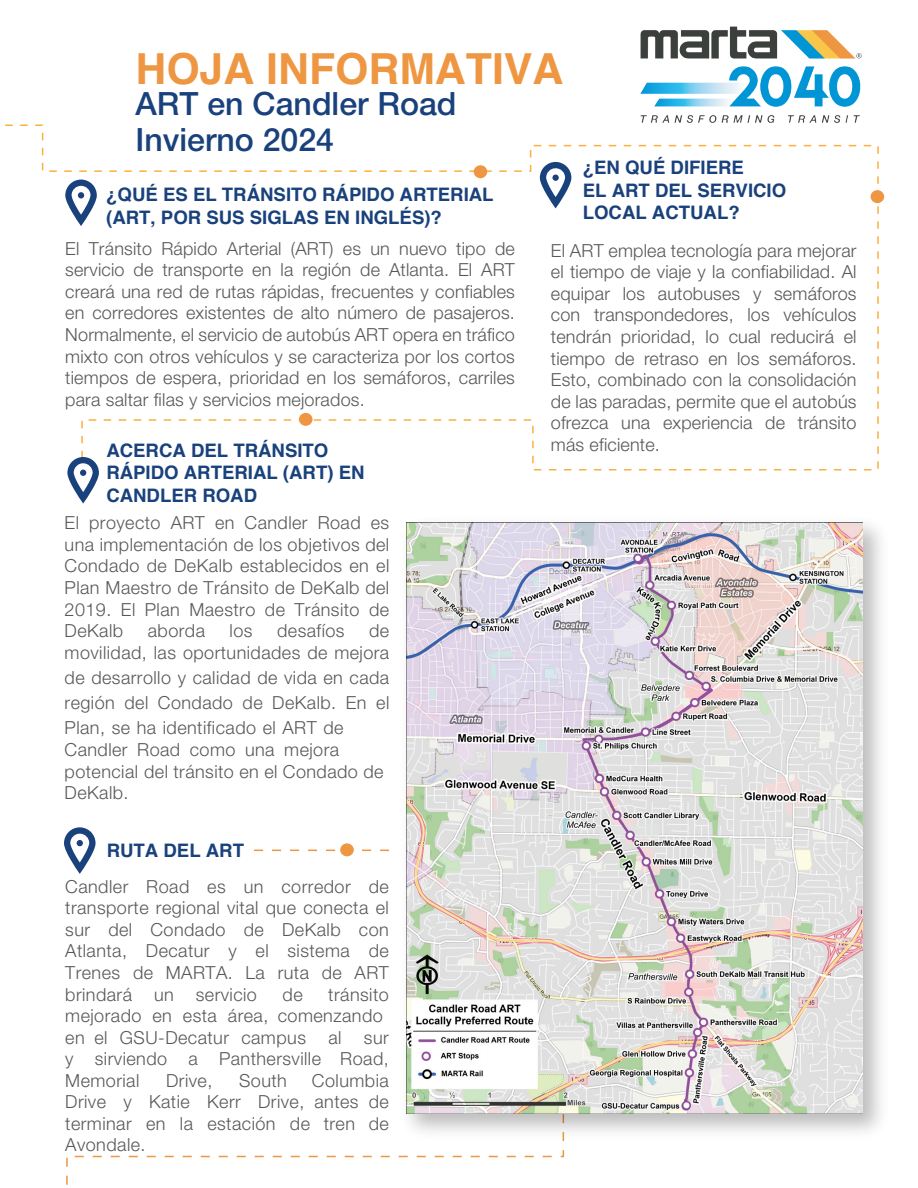
<style>
.page{position:relative;width:918px;height:1188px;background:#fff}
.page>*{position:absolute;margin:0;border:0;box-sizing:border-box;transform-origin:0 0}
.t1{font:700 42.75px "Helvetica";color:#ee9641}
.t2{font:500 32.1px/35.8px "Helvetica Neue";color:#19417c}
.t3{font:700 18.6px/22.4px "Helvetica";color:#19417c}
.t4{font:300 18px/21.6px "Helvetica Neue";letter-spacing:.025em;color:#57585a;text-align:justify}
</style>
<div class="page">
<img style="left:640px;top:26px;width:222px;height:97px">
<svg style="left:5px;top:124px;width:874px;height:347px"></svg>
<svg style="left:65px;top:180px;width:32px;height:46px"></svg>
<div style="left:871px;top:190px;width:13px;height:13px;background:#ee9641;border-radius:50%"></div>
<div style="left:474px;top:165px;width:13px;height:13px;background:#ee9641;border-radius:50%"></div>
<svg style="left:67px;top:457px;width:32px;height:47px"></svg>
<div style="left:299px;top:413px;width:14px;height:13px;background:#ee9641;border-radius:50%"></div>
<svg style="left:540px;top:162px;width:31px;height:46px"></svg>
<div style="left:552px;top:175px;width:7px;height:6px;background:#19417c;border-radius:50%"></div>
<svg style="left:66px;top:1150px;width:499px;height:35px"></svg>
<div style="left:340px;top:843px;width:14px;height:13px;background:#ee9641;border-radius:50%"></div>
<svg style="left:254px;top:850px;width:135px;height:1px"></svg>
<svg style="left:64px;top:827px;width:32px;height:47px"></svg>
<img style="left:406px;top:522px;width:475px;height:620px">
<img style="left:406px;top:523px;width:457px;height:590px">
<h1 class="t1" style="left:135px;top:34px;width:429px">HOJA INFORMATIVA</h1>
<h2 class="t2" style="left:135px;top:86px;width:323px">ART en Candler Road<br>Invierno 2024</h2>
<p class="t3" style="left:106px;top:184px;width:389px">¿QUÉ ES EL TRÁNSITO RÁPIDO ARTERIAL (ART, POR SUS SIGLAS EN INGLÉS)?</p>
<p class="t4" style="left:65px;top:237px;width:451px">El Tránsito Rápido Arterial (ART) es un nuevo tipo de servicio de transporte en la región de Atlanta. El ART creará una red de rutas rápidas, frecuentes y confiables en corredores existentes de alto número de pasajeros.<br>Normalmente, el servicio de autobús ART opera en tráfico mixto con otros vehículos y se caracteriza por los cortos tiempos de espera, prioridad en los semáforos, carriles para saltar filas y servicios mejorados.</p>
<p class="t3" style="left:583px;top:157px;width:205px">¿EN QUÉ DIFIERE<br>EL ART DEL SERVICIO<br>LOCAL ACTUAL?</p>
<p class="t4" style="left:551px;top:239px;width:307px">El ART emplea tecnología para mejorar el tiempo de viaje y la confiabilidad. Al equipar los autobuses y semáforos con transpondedores, los vehículos tendrán prioridad, lo cual reducirá el tiempo de retraso en los semáforos.<br>Esto, combinado con la consolidación de las paradas, permite que el autobús ofrezca una experiencia de tránsito</p>
<p class="t3" style="left:106px;top:440px;width:224px">ACERCA DEL TRÁNSITO</p>
<p class="t4" style="left:551px;top:433px;width:111px">más eficiente.</p>
<p class="t3" style="left:106px;top:462px;width:260px">RÁPIDO ARTERIAL (ART) EN<br>CANDLER ROAD</p>
<p class="t4" style="left:65px;top:512px;width:326px">El proyecto ART en Candler Road es una implementación de los objetivos del Condado de DeKalb establecidos en el Plan Maestro de Tránsito de DeKalb del 2019. El Plan Maestro de Tránsito de DeKalb</p>
<p class="t4" style="left:148px;top:620px;width:59px">aborda</p>
<p class="t4" style="left:230px;top:620px;width:24px">los</p>
<p class="t4" style="left:277px;top:620px;width:69px">desafíos</p>
<p class="t4" style="left:65px;top:620px;width:326px;text-align:right">de<br>movilidad, las oportunidades de mejora</p>
<p class="t4" style="left:65px;top:665px;width:326px;line-height:25.2px">de desarrollo y calidad de vida en cada región del Condado de DeKalb. En el Plan, se ha identificado el ART de</p>
<p class="t4" style="left:65px;top:738px;width:320px;text-align:left">Candler Road como una mejora potencial del tránsito en el Condado de<br>DeKalb.</p>
<p class="t3" style="left:107px;top:839px;width:139px">RUTA DEL ART</p>
<p class="t4" style="left:65px;top:875px;width:325px">Candler Road es un corredor de transporte regional vital que conecta el sur del Condado de DeKalb con Atlanta, Decatur y el sistema de Trenes de MARTA. La ruta de ART brindará un servicio</p>
<p class="t4" style="left:65px;top:983px;width:325px;text-align:left;text-indent:263px">tránsito mejorado en esta área, comenzando en el GSU-Decatur campus al sur y sirviendo a Panthersville Road,<br>Memorial</p>
<p class="t4" style="left:283px;top:983px;width:22px">de</p>
<p class="t4" style="left:65px;top:1069px;width:325px;text-indent:247px">Columbia Drive y Katie Kerr Drive, antes de terminar en la estación de tren de Avondale.</p>
<p class="t4" style="left:166px;top:1069px;width:48px">Drive,</p>
<p class="t4" style="left:239px;top:1069px;width:49px">South</p>
</div>
